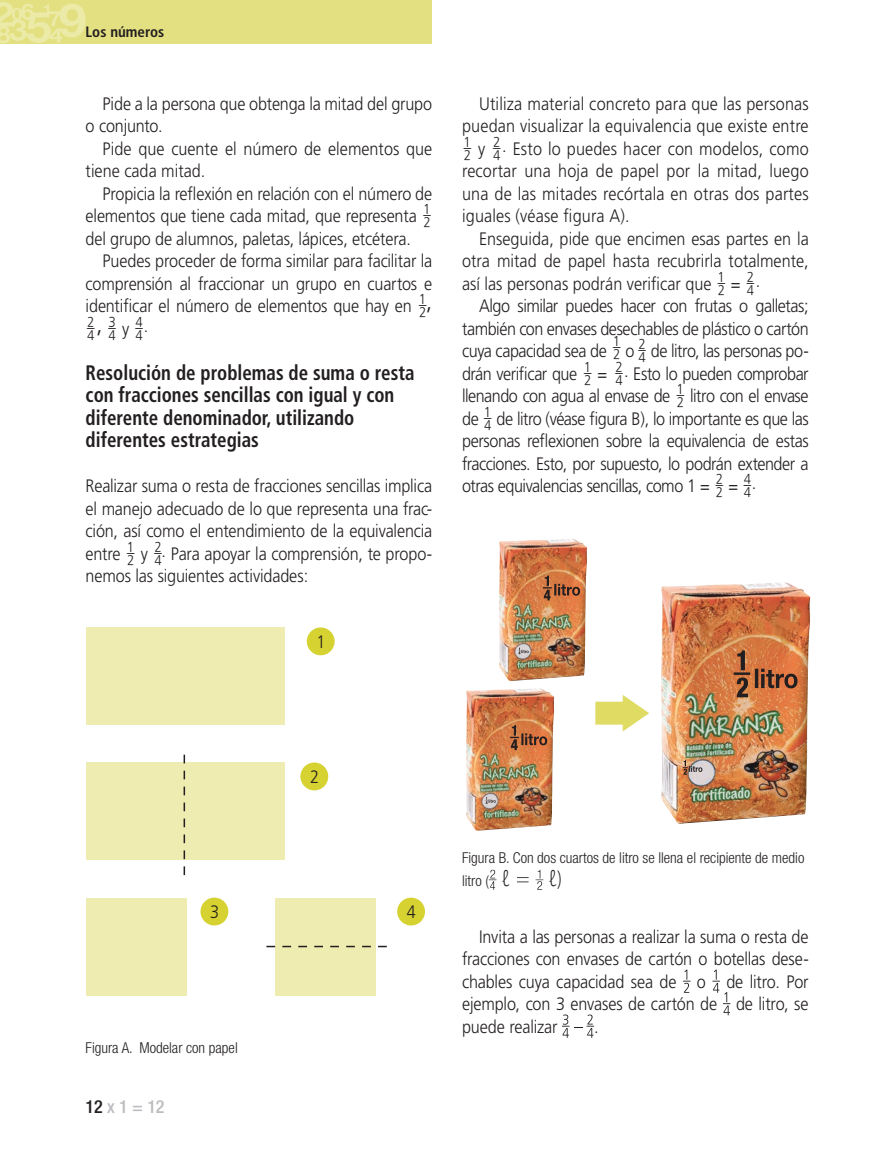
<style>
.page{position:relative;width:896px;height:1150px;background:#fff}
.page>*{position:absolute;margin:0;border:0;box-sizing:border-box;transform-origin:0 0}
.t1{font:300 24px "Frutigerfracciones";color:#231f20;scale:.9 1}
.t2{font:22.5px "Symbols IN Light Cond";color:#231f20}
.t3{font:700 condensed 21px/22.5px "Frutiger";color:#231f20;scale:.9 1}
.t4{font:300 18px/22.5px "Frutiger";letter-spacing:-.01em;color:#231f20;text-align:justify;scale:.9 1}
.t5{font:500 condensed 18px "Helvetica Neue LT Std";color:#bcbdc0}
.t6{font:300 condensed 15px/22.5px "Helvetica Neue LT Std";color:#231f20}
.t7{font:700 condensed 15px "Frutiger";color:#231f20}
.s1{font-family:"Frutigerfracciones";font-size:24px}
.s2{font-family:"Frutiger";font-size:18px}
.s3{color:#231f20}
</style>
<div class="page">
<div style="left:0;top:0;width:432px;height:44px;background:#e3e081"></div>
<div style="left:86px;top:627px;width:199px;height:98px;background:#eeecb0"></div>
<div style="left:307px;top:627px;width:28px;height:28px;background:#d6d232;border-radius:50%"></div>
<div style="left:200px;top:897px;width:28px;height:28px;background:#d6d232;border-radius:50%"></div>
<div style="left:86px;top:762px;width:199px;height:98px;background:#eeecb0"></div>
<svg style="left:184px;top:754px;width:1px;height:121px"></svg>
<div style="left:86px;top:897px;width:100px;height:98px;background:#eeecb0"></div>
<div style="left:275px;top:897px;width:101px;height:98px;background:#eeecb0"></div>
<svg style="left:266px;top:945px;width:121px;height:2px"></svg>
<div style="left:300px;top:762px;width:28px;height:28px;background:#d6d232;border-radius:50%"></div>
<div style="left:397px;top:897px;width:28px;height:28px;background:#d6d232;border-radius:50%"></div>
<svg style="left:489px;top:869px;width:7px;height:20px"></svg>
<svg style="left:517px;top:877px;width:11px;height:5px"></svg>
<svg style="left:535px;top:869px;width:8px;height:20px"></svg>
<svg style="left:683px;top:969px;width:7px;height:23px"></svg>
<svg style="left:712px;top:969px;width:18px;height:46px"></svg>
<svg style="left:562px;top:1014px;width:32px;height:23px"></svg>
<svg style="left:595px;top:695px;width:54px;height:36px"></svg>
<img style="left:661px;top:582px;width:149px;height:242px">
<svg style="left:733px;top:650px;width:64px;height:47px;background:#b4673c"></svg>
<img style="left:499px;top:539px;width:88px;height:142px">
<svg style="left:543px;top:575px;width:37px;height:25px"></svg>
<svg style="left:518px;top:647px;width:10px;height:7px"></svg>
<img style="left:466px;top:688px;width:88px;height:143px">
<svg style="left:510px;top:725px;width:37px;height:25px"></svg>
<svg style="left:485px;top:797px;width:11px;height:7px"></svg>
<svg style="left:682px;top:760px;width:20px;height:14px"></svg>
<svg style="left:0;top:2px;width:86px;height:41px"></svg>
<p class="t7" style="left:86px;top:23px;width:80px">Los números</p>
<p class="t4" style="left:86px;top:92px;width:387px;text-indent:17px">Pide a la persona que obtenga la mitad del grupo o conjunto.</p>
<p class="t4" style="left:86px;top:137px;width:387px;text-indent:17px">Pide que cuente el número de elementos que tiene cada mitad.</p>
<p class="t4" style="left:86px;top:182px;width:387px;text-indent:17px">Propicia la reflexión en relación con el número de elementos que tiene cada mitad, que representa <span class="s1">1 </span>del grupo de alumnos, paletas, lápices, etcétera.</p>
<p class="t4" style="left:86px;top:250px;width:387px;text-indent:17px">Puedes proceder de forma similar para facilitar la comprensión al fraccionar un grupo en cuartos e identificar el número de elementos que hay en <span class="s1">1</span><sup>,</sup></p>
<h1 class="t1" style="left:86px;top:316px;width:71px">“, · <span class="s2">y</span> $<span class="s2">.</span></h1>
<p class="t3" style="left:86px;top:361px;width:367px">Resolución de problemas de suma o resta con fracciones sencillas con igual y con diferente denominador, utilizando diferentes estrategias</p>
<p class="t4" style="left:86px;top:475px;width:387px">Realizar suma o resta de fracciones sencillas implica el manejo adecuado de lo que representa una frac&shy;ción, así como el entendimiento de la equivalencia entre <span class="s1">1</span> y <span class="s1">“</span>. Para apoyar la comprensión, te propo&shy;nemos las siguientes actividades:</p>
<p class="t4" style="left:316px;top:630px;width:12px">1</p>
<p class="t4" style="left:462px;top:92px;width:387px;text-indent:17px">Utiliza material concreto para que las personas puedan visualizar la equivalencia que existe entre <span class="s1">1</span> y <span class="s1">"</span>. Esto lo puedes hacer con modelos, como recortar una hoja de papel por la mitad, luego una de las mitades recórtala en otras dos partes iguales (véase figura A).</p>
<p class="t4" style="left:462px;top:227px;width:387px;text-indent:17px">Enseguida, pide que encimen esas partes en la otra mitad de papel hasta recubrirla totalmente, así las personas podrán verificar que <span class="s1">1</span> = <span class="s1">“</span>.</p>
<p class="t4" style="left:462px;top:295px;width:387px;text-indent:17px">Algo similar puedes hacer con frutas o galletas; también con envases desechables de plástico o cartón cuya capacidad sea de <sup>1</sup> o <span class="s1">“</span> de litro, las personas po&shy;drán verificar que <span class="s1">1</span> = <span class="s1">“</span>. Esto lo pueden comprobar llenando con agua al envase de <span class="s1">1</span> litro con el envase de <span class="s1">!</span> de litro (véase figura B), lo importante es que las personas reflexionen sobre la equivalencia de estas fracciones. Esto, por supuesto, lo podrán extender a otras equivalencias sencillas, como 1 = <span class="s1">2</span> = <span class="s1">$</span>.</p>
<p class="t4" style="left:210px;top:900px;width:12px">3</p>
<p class="t6" style="left:86px;top:1035px;width:154px">Figura A. Modelar con papel</p>
<p class="t5" style="left:86px;top:1095px;width:80px"><span class="s3">12</span> x 1 = 12</p>
<p class="t4" style="left:310px;top:765px;width:12px">2</p>
<p class="t4" style="left:407px;top:900px;width:12px">4</p>
<p class="t6" style="left:462px;top:846px;width:344px">Figura B. Con dos cuartos de litro se llena el recipiente de medio litro ( ●</p>
<p class="t2" style="left:549px;top:864px;width:10px">●</p>
<p class="t4" style="left:462px;top:925px;width:387px;text-indent:17px">Invita a las personas a realizar la suma o resta de fracciones con envases de cartón o botellas dese&shy;chables cuya capacidad sea de o de litro. Por ejemplo, con 3 envases de cartón de de litro, se puede realizar</p>
<p class="t4" style="left:594px;top:1015px;width:7px">.</p>
</div>
